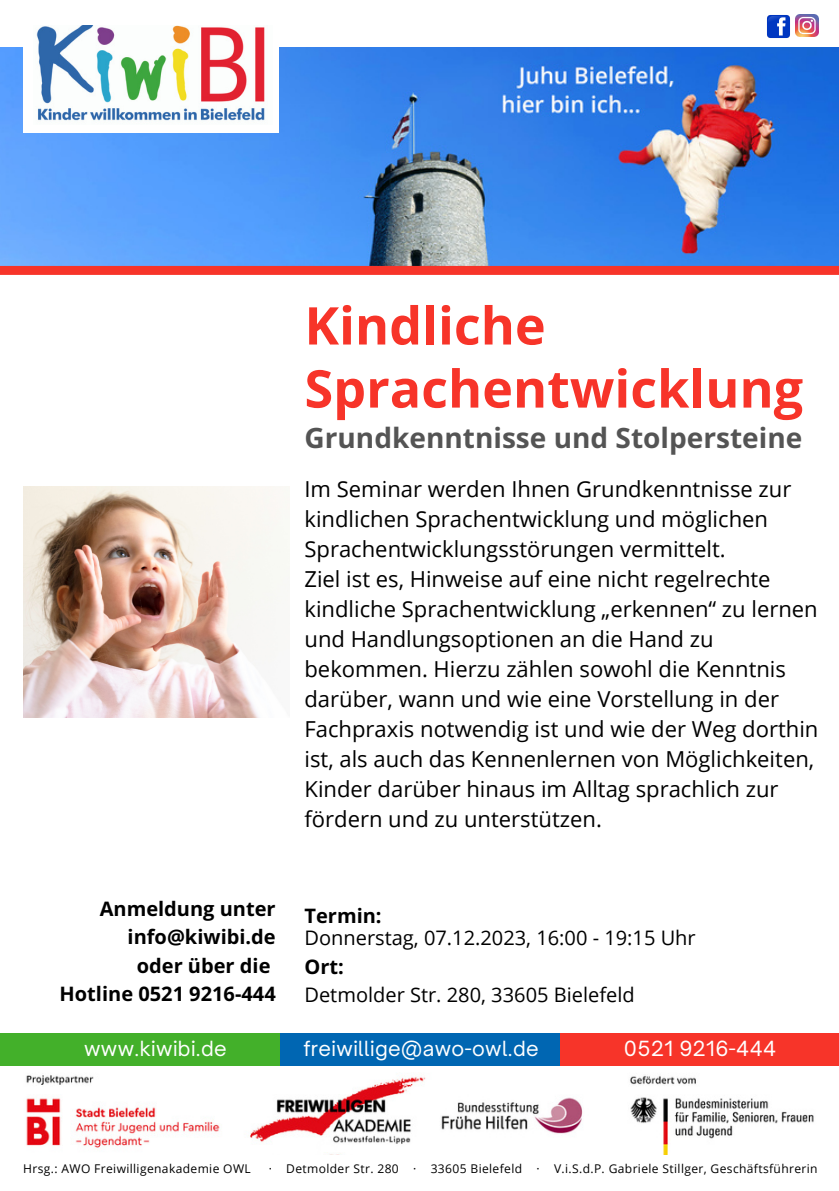
<style>
.page{position:relative;width:839px;height:1191px;background:#fff}
.page>*{position:absolute;margin:0;border:0;box-sizing:border-box;transform-origin:0 0}
.t1{font:700 52px/63px "Open Sans Hebrew";color:#f73429}
.t2{font:700 28px "Open Sans Hebrew";color:#545454}
.t3{font:22px/30px "Open Sans";color:#000}
.t4{font:700 20px/28.6px "Open Sans Hebrew";color:#000;text-align:right}
.t5{font:20px "Open Sans";color:#000}
.t6{font:20px "Open Sauce One";letter-spacing:.02em;color:#fff}
.t7{font:12px "Open Sans";letter-spacing:.03em;color:#000}
</style>
<div class="page">
<img style="left:26px;top:1075px;width:788px;height:80px">
<div style="left:0;top:1033px;width:281px;height:33px;background:#43b02a"></div>
<div style="left:280px;top:1033px;width:280px;height:33px;background:#0066b2"></div>
<div style="left:560px;top:1033px;width:278px;height:33px;background:#f73429"></div>
<img style="left:0;top:48px;width:838px;height:218px">
<svg style="left:0;top:266px;width:838px;height:9px;background:#f7352b"></svg>
<div style="left:23px;top:2px;width:256px;height:131px;background:#fff"></div>
<img style="left:36px;top:25px;width:229px;height:96px">
<img style="left:767px;top:15px;width:23px;height:23px">
<img style="left:795px;top:14px;width:23px;height:23px">
<img style="left:23px;top:486px;width:266px;height:232px">
<p class="t1" style="left:304px;top:293px;width:500px">Kindliche<br>Sprachentwicklung</p>
<p class="t2" style="left:304px;top:418px;width:499px">Grundkenntnisse und Stolpersteine</p>
<p class="t3" style="left:304px;top:474px;width:488px">Im Seminar werden Ihnen Grundkenntnisse zur kindlichen Sprachentwicklung und möglichen<br>Sprachentwicklungsstörungen vermittelt.</p>
<p class="t3" style="left:304px;top:564px;width:515px">Ziel ist es, Hinweise auf eine nicht regelrechte kindliche Sprachentwicklung „erkennen“ zu lernen und Handlungsoptionen an die Hand zu bekommen. Hierzu zählen sowohl die Kenntnis darüber, wann und wie eine Vorstellung in der Fachpraxis notwendig ist und wie der Weg dorthin ist, als auch das Kennenlernen von Möglichkeiten, Kinder darüber hinaus im Alltag sprachlich zur fördern und zu unterstützen.</p>
<p class="t4" style="left:100px;top:894px;width:177px">Anmeldung unter info@kiwibi.de</p>
<p class="t4" style="left:137px;top:951px;width:135px">oder über die</p>
<p class="t4" style="left:59px;top:979px;width:218px">Hotline 0521 9216-444</p>
<p class="t6" style="left:84px;top:1036px;width:144px">www.kiwibi.de</p>
<p class="t4" style="left:304px;top:900px;width:79px">Termin:</p>
<p class="t5" style="left:304px;top:924px;width:393px">Donnerstag, 07.12.2023, 16:00 - 19:15 Uhr</p>
<p class="t4" style="left:304px;top:952px;width:41px">Ort:</p>
<p class="t5" style="left:304px;top:981px;width:332px">Detmolder Str. 280, 33605 Bielefeld</p>
<p class="t6" style="left:303px;top:1036px;width:237px">freiwillige@awo-owl.de</p>
<p class="t6" style="left:624px;top:1036px;width:154px">0521 9216-444</p>
<p class="t7" style="left:23px;top:1161px;width:229px">Hrsg.: AWO Freiwilligenakademie OWL</p>
<p class="t7" style="left:269px;top:1161px;width:550px">· Detmolder Str. 280 · 33605 Bielefeld · V.i.S.d.P. Gabriele Stillger, Geschäftsführerin</p>
</div>
